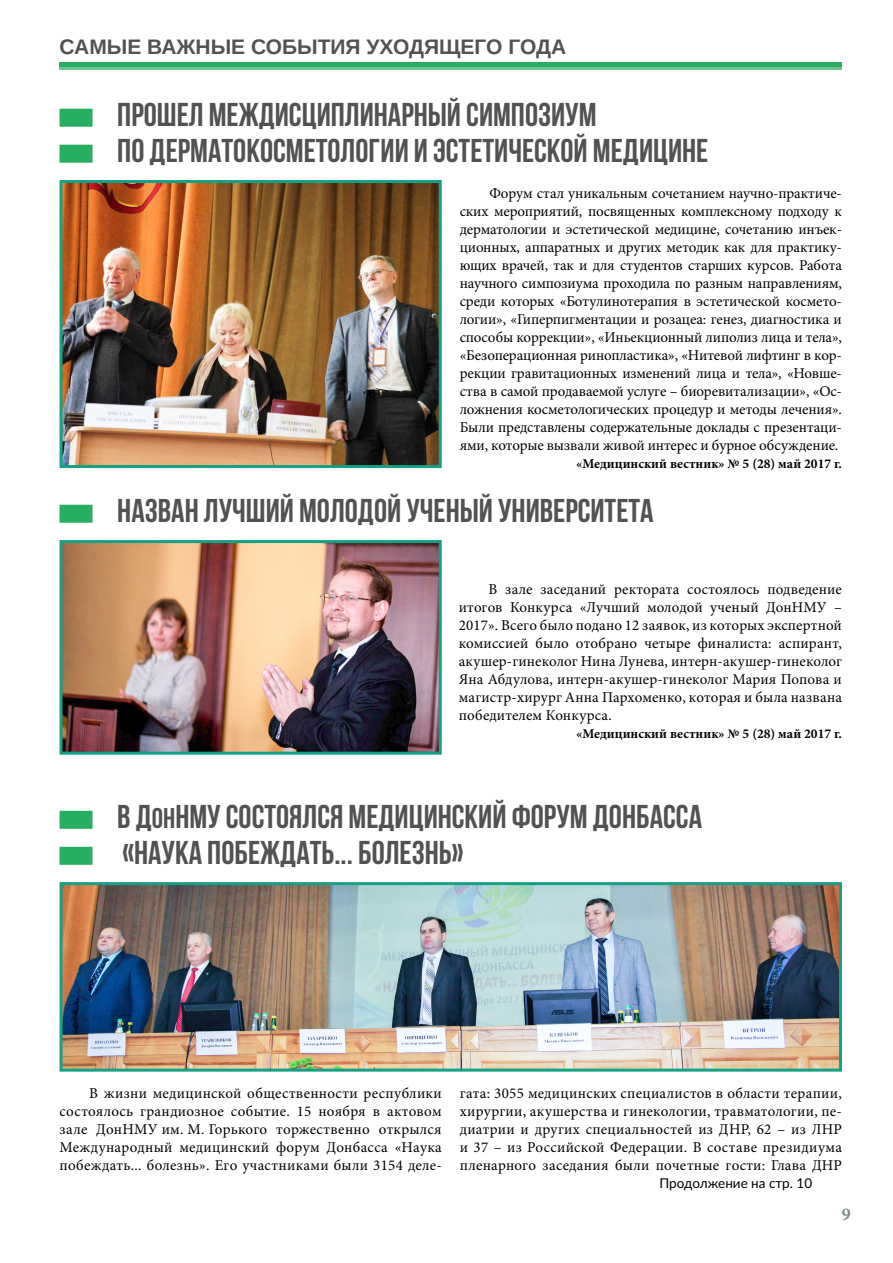
<style>
.page{position:relative;width:893px;height:1263px;background:#fff}
.page>*{position:absolute;margin:0;border:0;box-sizing:border-box;transform-origin:0 0}
.t1{font:700 33px/36px "Bebas Neue";color:#545250}
.t2{font:700 21px "Arimo";color:#545250}
.t3{font:700 18px "Minion Pro";color:#7f8c8d}
.t4{font:15px/18px "Minion Pro";letter-spacing:.015em;color:#000;text-align:justify}
.t5{font:700 13.5px "Minion Pro";color:#000}
.t6{font:13.5px "Lato";color:#000}
.s1{font-size:28.5px}
</style>
<div class="page">
<hr style="left:60px;top:63px;width:782px;height:4px;background:#27ae60">
<hr style="left:60px;top:67px;width:782px;height:2px;background:#6cc893">
<div style="left:60px;top:811px;width:33px;height:18px;background:#27ae60"></div>
<div style="left:60px;top:847px;width:33px;height:18px;background:#27ae60"></div>
<div style="left:60px;top:505px;width:33px;height:18px;background:#27ae60"></div>
<div style="left:60px;top:109px;width:33px;height:18px;background:#27ae60"></div>
<div style="left:60px;top:145px;width:33px;height:18px;background:#27ae60"></div>
<img style="left:64px;top:886px;width:774px;height:181px">
<div style="left:60px;top:882px;width:782px;height:189px;border:3px solid #16a085"></div>
<img style="left:64px;top:544px;width:374px;height:207px">
<div style="left:60px;top:540px;width:382px;height:215px;border:3px solid #16a085"></div>
<img style="left:64px;top:184px;width:374px;height:280px">
<div style="left:60px;top:180px;width:382px;height:288px;border:3px solid #16a085"></div>
<h2 class="t2" style="left:60px;top:32px;width:508px">САМЫЕ ВАЖНЫЕ СОБЫТИЯ УХОДЯЩЕГО ГОДА</h2>
<h1 class="t1" style="left:117px;top:96px;width:593px">ПРОШЕЛ МЕЖДИСЦИПЛИНАРНЫЙ СИМПОЗИУМ<br>ПО ДЕРМАТОКОСМЕТОЛОГИИ И ЭСТЕТИЧЕСКОЙ МЕДИЦИНЕ</h1>
<p class="t4" style="left:460px;top:184px;width:384px;text-indent:30px">Форум стал уникальным сочетанием научно-практиче&shy;ских мероприятий, посвященных комплексному подходу к дерматологии и эстетической медицине, сочетанию инъек&shy;ционных, аппаратных и других методик как для практику&shy;ющих врачей, так и для студентов старших курсов. Работа научного симпозиума проходила по разным направлениям, среди которых «Ботулинотерапия в эстетической космето&shy;логии», «Гиперпигментации и розацеа: генез, диагностика и способы коррекции», «Иньекционный липолиз лица и тела», «Безоперационная ринопластика», «Нитевой лифтинг в кор&shy;рекции гравитационных изменений лица и тела», «Новше&shy;ства в самой продаваемой услуге – биоревитализации», «Ос&shy;ложнения косметологических процедур и методы лечения».<br>Были представлены содержательные доклады с презентаци&shy;ями, которые вызвали живой интерес и бурное обсуждение.</p>
<p class="t5" style="left:576px;top:454px;width:267px">«Медицинский вестник» № 5 (28) май 2017 г.</p>
<h1 class="t1" style="left:117px;top:492px;width:538px">НАЗВАН ЛУЧШИЙ МОЛОДОЙ УЧЕНЫЙ УНИВЕРСИТЕТА</h1>
<p class="t4" style="left:459px;top:580px;width:385px;text-indent:30px">В зале заседаний ректората состоялось подведение итогов Конкурса «Лучший молодой ученый ДонНМУ – 2017». Всего было подано 12 заявок, из которых экспертной комиссией было отобрано четыре финалиста: аспирант, акушер-гинеколог Нина Лунева, интерн-акушер-гинеколог Яна Абдулова, интерн-акушер-гинеколог Мария Попова и магистр-хирург Анна Пархоменко, которая и была названа победителем Конкурса.</p>
<p class="t5" style="left:576px;top:724px;width:267px">«Медицинский вестник» № 5 (28) май 2017 г.</p>
<h1 class="t1" style="left:117px;top:798px;width:586px">В Д<span class="s1">ОН</span>НМУ СОСТОЯЛСЯ МЕДИЦИНСКИЙ ФОРУМ ДОНБАССА «НАУКА ПОБЕЖДАТЬ... БОЛЕЗНЬ»</h1>
<p class="t4" style="left:60px;top:1084px;width:384px;text-indent:30px">В жизни медицинской общественности республики состоялось грандиозное событие. 15 ноября в актовом зале ДонНМУ им. М. Горького торжественно открылся Международный медицинский форум Донбасса «Наука побеждать... болезнь». Его участниками были 3154 деле-</p>
<p class="t4" style="left:460px;top:1084px;width:384px">гата: 3055 медицинских специалистов в области терапии, хирургии, акушерства и гинекологии, травматологии, пе&shy;диатрии и других специальностей из ДНР, 62 – из ЛНР и 37 – из Российской Федерации. В составе президиума пленарного заседания были почетные гости: Глава ДНР</p>
<p class="t6" style="left:659px;top:1173px;width:154px">Продолжение на стр. 10</p>
<p class="t3" style="left:842px;top:1202px;width:10px">9</p>
</div>
